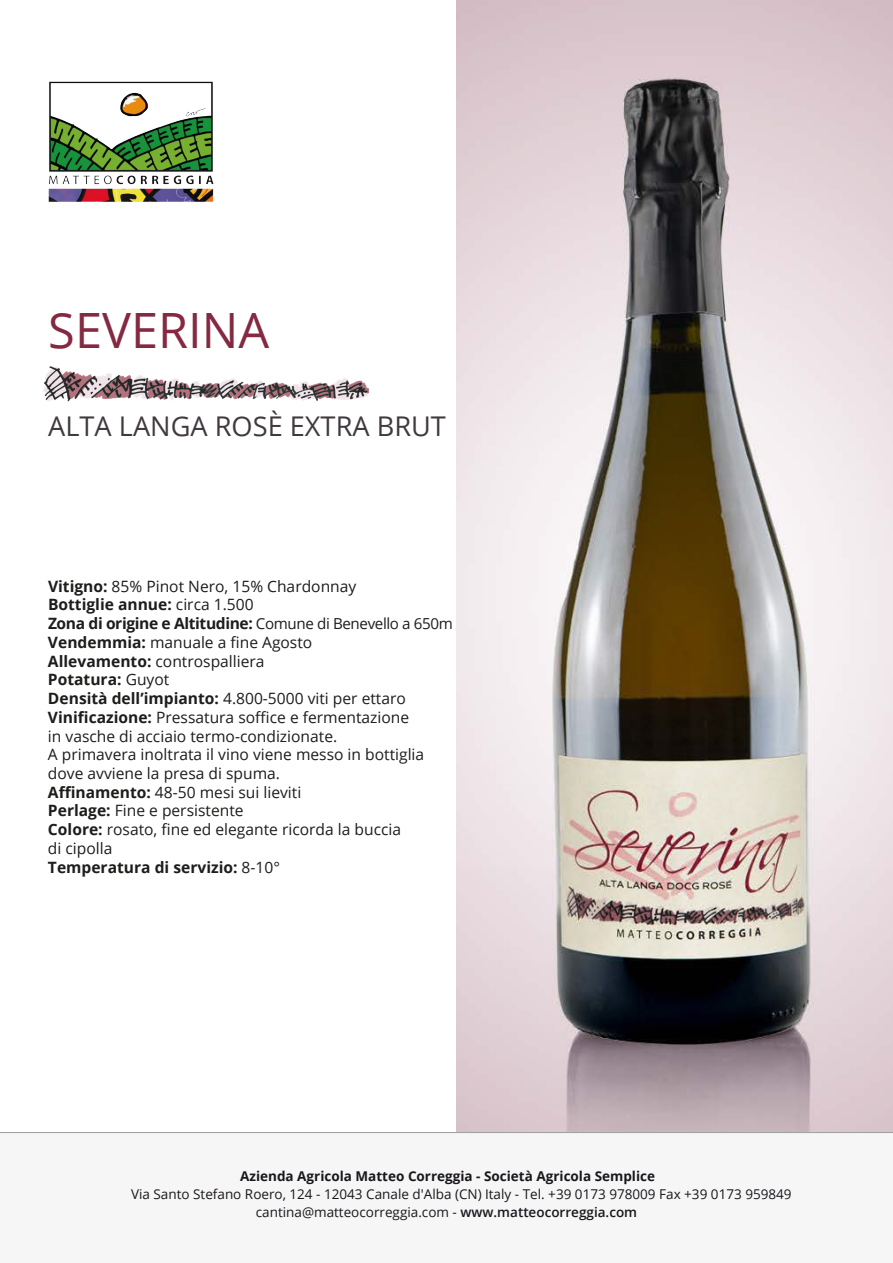
<style>
.page{position:relative;width:893px;height:1263px;background:#fff}
.page>*{position:absolute;margin:0;border:0;box-sizing:border-box;transform-origin:0 0}
.t1{font:48.6px "Open Sans";color:#842941}
.t2{font:27.15px "Open Sans";color:#403a3f}
.t3{font:15.6px/18.8px "Open Sans";color:#1d1d1b}
.t4{font:13.5px/18px "Open Sans";color:#1b171d}
.t5{font:700 13.5px "Open Sans";color:#1a171c}
.s1{font-weight:700}
.s2{font-size:15.15px}
.s3{font-weight:600}
</style>
<div class="page">
<img style="left:457px;top:0;width:436px;height:1132px">
<div style="left:0;top:1132px;width:893px;height:131px;background:#f6f6f6"></div>
<img style="left:48px;top:81px;width:165px;height:121px">
<hr style="left:0;top:1132px;width:893px;height:1px;background:#9c9e9f">
<img style="left:43px;top:366px;width:325px;height:36px">
<h1 class="t1" style="left:48px;top:297px;width:222px">SEVERINA</h1>
<h2 class="t2" style="left:48px;top:407px;width:399px">ALTA LANGA ROSÈ EXTRA BRUT</h2>
<p class="t3" style="left:48px;top:576px;width:406px"><span class="s1">Vitigno:</span> 85% Pinot Nero, 15% Chardonnay<br><span class="s1">Bottiglie annue:</span> circa 1.500<br><span class="s1">Zona di origine e Altitudine:</span> <span class="s2">Comune di Benevello a 650m </span><span class="s1">Vendemmia:</span> manuale a fine Agosto<br><span class="s1">Allevamento:</span> controspalliera<br><span class="s1">Potatura:</span> Guyot<br><span class="s1">Densità dell’impianto:</span> 4.800-5000 viti per ettaro <span class="s1">Vinificazione:</span> Pressatura soffice e fermentazione<br>in vasche di acciaio termo-condizionate.<br>A primavera inoltrata il vino viene messo in bottiglia dove avviene la presa di spuma.<br><span class="s1">Affinamento:</span> 48-50 mesi sui lieviti<br><span class="s1">Perlage:</span> Fine e persistente<br><span class="s1">Colore:</span> rosato, fine ed elegante ricorda la buccia<br>di cipolla<br><span class="s1">Temperatura di servizio:</span> 8-10°</p>
<p class="t5" style="left:240px;top:1167px;width:416px">Azienda Agricola Matteo Correggia - Società Agricola Semplice</p>
<p class="t4" style="left:256px;top:1185px;width:537px;text-indent:-125px">Via Santo Stefano Roero, 124 - 12043 Canale d'Alba (CN) Italy - Tel. +39 0173 978009 Fax +39 0173 959849 cantina@matteocorreggia.com - <span class="s3">www.matteocorreggia.com</span></p>
</div>
